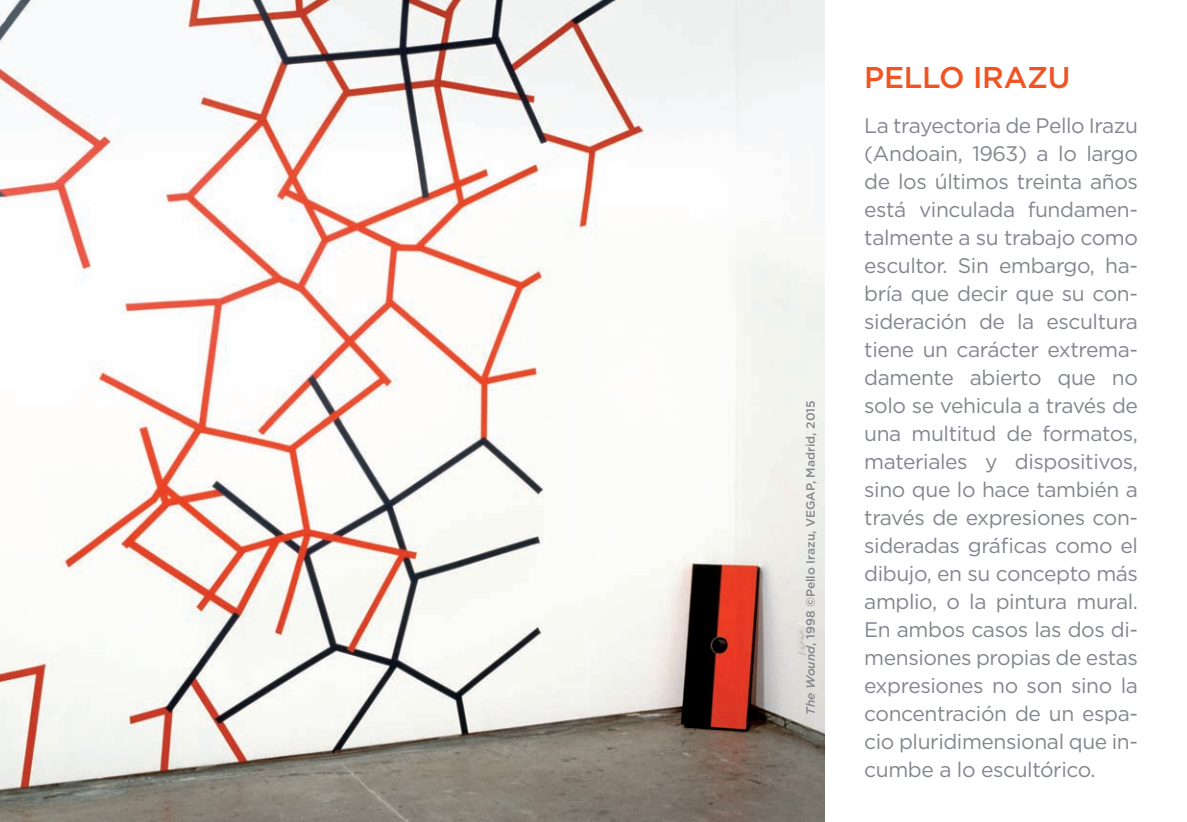
<style>
.page{position:relative;width:1187px;height:822px;background:#fff}
.page>*{position:absolute;margin:0;border:0;box-sizing:border-box;transform-origin:0 0}
.t1{font:500 30px "Gotham";letter-spacing:-.01em;color:#f15422}
.t2{font:21px/28px "Gotham";letter-spacing:-.02em;color:#84868e;text-align:justify}
.t3{font:500 12px "Gotham";color:#84868e}
.s1{font-style:italic}
</style>
<div class="page">
<img style="left:0;top:0;width:824px;height:821px">
<svg style="left:0;top:0;width:4px;height:4px"></svg>
<p class="t3" style="left:803px;top:714px;width:315px;rotate:-90deg"><span class="s1">The Wound</span>, 1998 ©Pello Irazu, VEGAP, Madrid, 2015</p>
<p class="t1" style="left:864px;top:57px;width:208px">PELLO IRAZU</p>
<p class="t2" style="left:864px;top:111px;width:275px">La trayectoria de Pello Irazu (Andoain, 1963) a lo largo de los últimos treinta años está vinculada fundamen&shy;talmente a su trabajo como escultor. Sin embargo, ha&shy;bría que decir que su con&shy;sideración de la escultura tiene un carácter extrema&shy;damente abierto que no solo se vehicula a través de una multitud de formatos, materiales y dispositivos, sino que lo hace también a través de expresiones con&shy;sideradas gráficas como el dibujo, en su concepto más amplio, o la pintura mural.<br>En ambos casos las dos di&shy;mensiones propias de estas expresiones no son sino la concentración de un espa&shy;cio pluridimensional que in&shy;cumbe a lo escultórico.</p>
</div>
